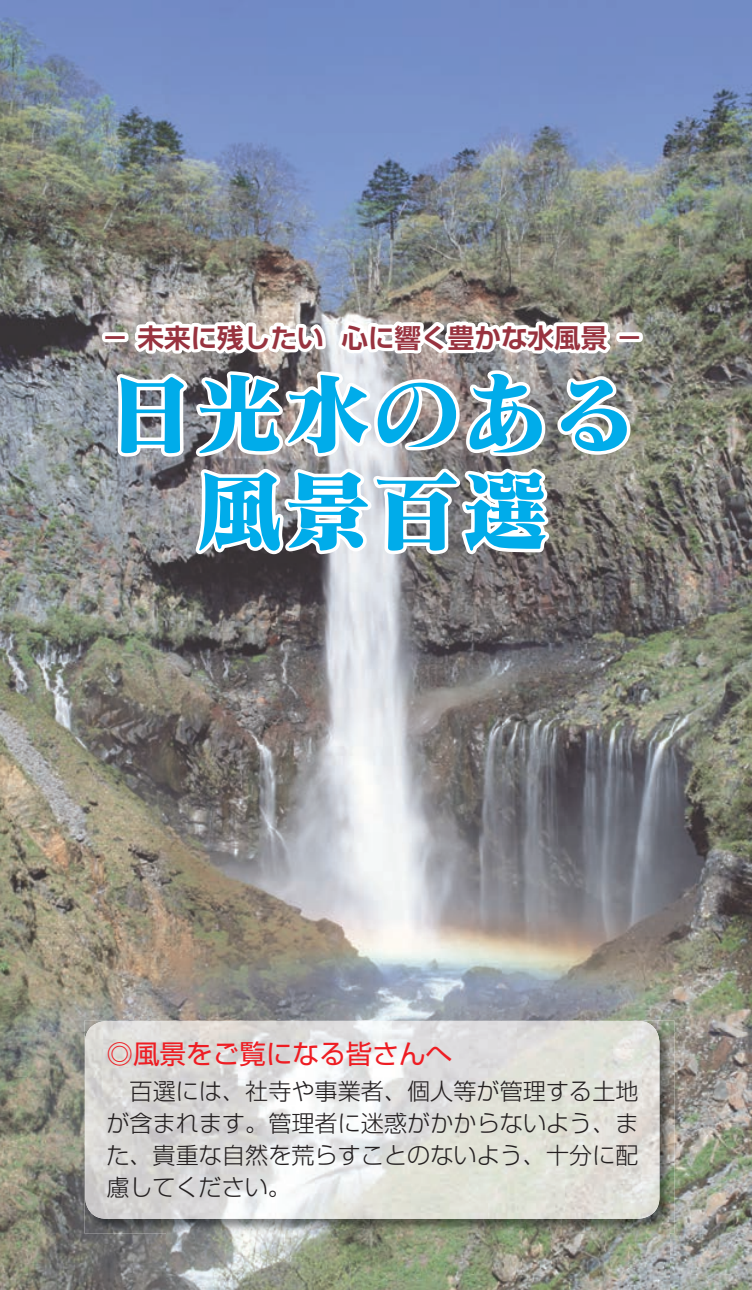
<style>
.page{position:relative;width:752px;height:1290px;background:#fff}
.page>*{position:absolute;margin:0;border:0;box-sizing:border-box;transform-origin:0 0}
.t1{font:88.5px/97.5px "Matisse Pro N EB";color:#00acea;text-align:center}
.t2{font:700 26.5px "Shin Go Pr 6 N De";color:#98333f}
.t3{font:26.5px "Shin Go Pr 6 N";color:#ee1d23}
.t4{font:300 23px/32px "Shin Go Pr 6 N";letter-spacing:.005em;color:#231f20;text-align:justify}
</style>
<div class="page">
<img style="left:0;top:0;width:751px;height:1032px">
<img style="left:0;top:1032px;width:166px;height:258px">
<img style="left:669px;top:1032px;width:82px;height:258px">
<img style="left:166px;top:1233px;width:503px;height:57px">
<img style="left:85px;top:1020px;width:589px;height:213px">
<img style="left:85px;top:1021px;width:574px;height:198px">
<div style="left:102px;top:332px;width:26px;height:10px;border:7px solid #fff"></div>
<div style="left:616px;top:332px;width:26px;height:10px;border:7px solid #fff"></div>
<svg style="left:192px;top:176px;width:95px;height:95px;background:#7a7e83"></svg>
<svg style="left:113px;top:271px;width:520px;height:496px"></svg>
<p class="t2" style="left:102px;top:316px;width:542px">－ 未来に残したい 心に響く豊かな水風景 －</p>
<h1 class="t1" style="left:106px;top:362px;width:533px">日光水のある風景百選</h1>
<p class="t3" style="left:106px;top:1032px;width:347px">◎風景をご覧になる皆さんへ</p>
<p class="t4" style="left:106px;top:1073px;width:533px">　百選には、社寺や事業者、個人等が管理する土地が含まれます。管理者に迷惑がかからないよう、また、貴重な自然を荒らすことのないよう、十分に配慮してください。</p>
</div>
